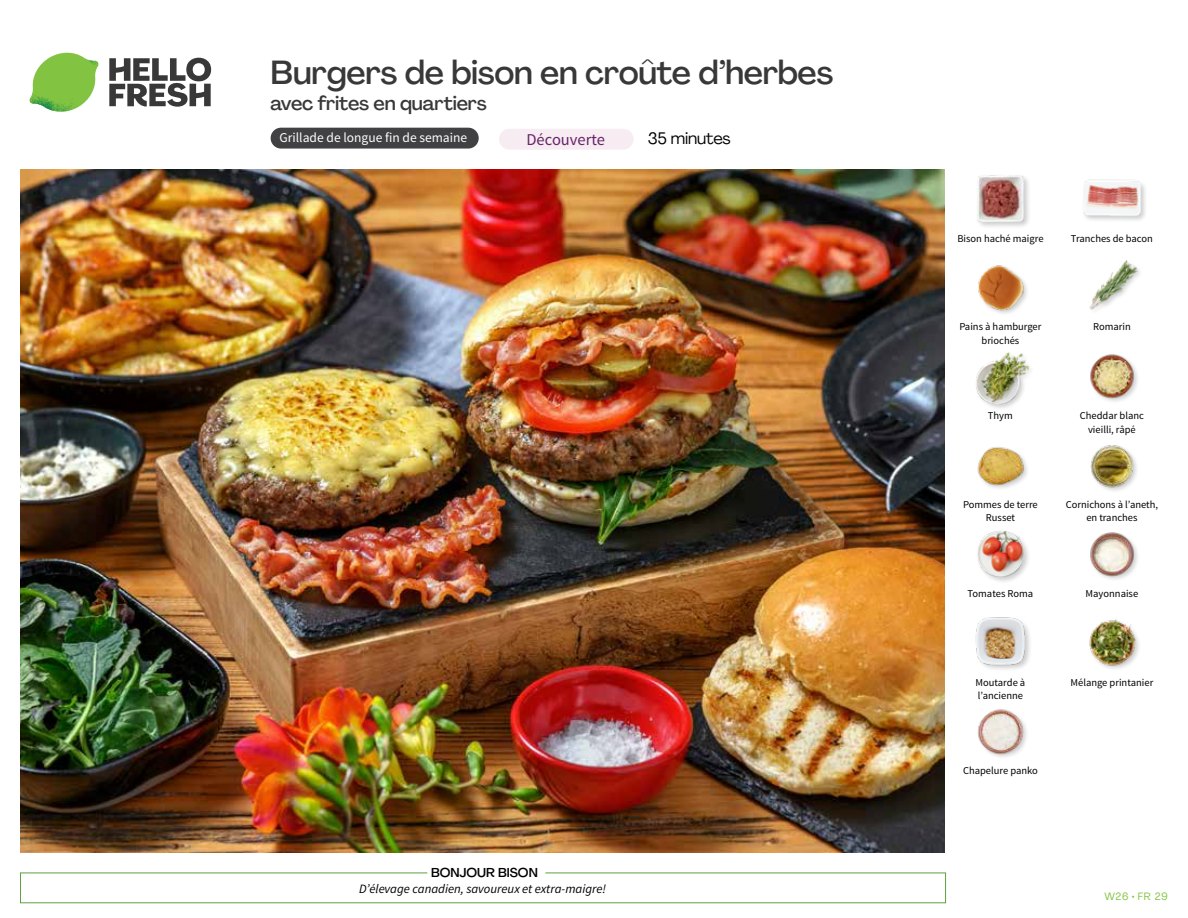
<style>
.page{position:relative;width:1188px;height:918px;background:#fff}
.page>*{position:absolute;margin:0;border:0;box-sizing:border-box;transform-origin:0 0}
.t1{font:500 33px "Agrandir";letter-spacing:-.01em;color:#383839}
.t2{font:500 19.5px "Agrandir";letter-spacing:-.01em;color:#383839}
.t3{font:16.5px "Source Sans Pro";color:#682369}
.t4{font:16.5px "Agrandir";letter-spacing:-.01em;color:#000}
.t5{font:13.5px "Source Sans Pro";color:#fff}
.t6{font:italic 12.75px "Source Sans Pro";color:#000}
.t7{font:500 12.75px "Agrandir";color:#000}
.t8{font:10.5px/13.5px "Source Sans Pro";color:#000;text-align:center}
.t9{font:10.5px "Agrandir";letter-spacing:.05em;color:#82c341}
</style>
<div class="page">
<div style="left:499px;top:129px;width:135px;height:21px;background:#f6ecf1;border-radius:10px"></div>
<div style="left:271px;top:128px;width:208px;height:21px;background:#414042;border-radius:10px"></div>
<svg style="left:109px;top:57px;width:102px;height:50px"></svg>
<svg style="left:34px;top:53px;width:62px;height:40px"></svg>
<img style="left:67px;top:53px;width:32px;height:26px">
<img style="left:33px;top:75px;width:59px;height:11px">
<img style="left:29px;top:79px;width:61px;height:33px">
<img style="left:65px;top:86px;width:27px;height:25px">
<div style="left:20px;top:873px;width:926px;height:30px;border:1px solid #609f43"></div>
<div style="left:427px;top:865px;width:118px;height:15px;background:#fff"></div>
<img style="left:21px;top:170px;width:924px;height:682px">
<img style="left:977px;top:709px;width:50px;height:48px">
<img style="left:1089px;top:619px;width:50px;height:50px">
<img style="left:975px;top:617px;width:54px;height:52px">
<img style="left:1090px;top:532px;width:48px;height:48px">
<div style="left:976px;top:530px;width:55px;height:54px;background:#000;opacity:.2"></div>
<img style="left:977px;top:531px;width:46px;height:46px">
<img style="left:1090px;top:445px;width:47px;height:46px">
<img style="left:977px;top:447px;width:50px;height:41px">
<img style="left:1090px;top:354px;width:48px;height:48px">
<div style="left:975px;top:352px;width:60px;height:59px;background:#000;opacity:.2"></div>
<img style="left:976px;top:352px;width:53px;height:53px">
<img style="left:1089px;top:260px;width:51px;height:50px">
<img style="left:978px;top:265px;width:49px;height:49px">
<div style="left:1082px;top:180px;width:65px;height:43px;background:#000;opacity:.2"></div>
<img style="left:1083px;top:179px;width:58px;height:44px">
<div style="left:976px;top:174px;width:55px;height:55px;background:#000;opacity:.2"></div>
<img style="left:977px;top:175px;width:46px;height:46px">
<h1 class="t1" style="left:271px;top:52px;width:564px">Burgers de bison en croûte d’herbes</h1>
<h2 class="t2" style="left:271px;top:91px;width:218px">avec frites en quartiers</h2>
<p class="t5" style="left:279px;top:129px;width:189px">Grillade de longue fin de semaine</p>
<h3 class="t3" style="left:527px;top:130px;width:80px">Découverte</h3>
<h3 class="t4" style="left:648px;top:128px;width:85px">35 minutes</h3>
<p class="t7" style="left:431px;top:864px;width:108px">BONJOUR BISON</p>
<p class="t6" style="left:359px;top:881px;width:249px">D’élevage canadien, savoureux et extra-maigre!</p>
<p class="t8" style="left:957px;top:232px;width:88px">Bison haché maigre</p>
<p class="t8" style="left:1071px;top:232px;width:84px">Tranches de bacon</p>
<p class="t8" style="left:959px;top:320px;width:84px">Pains à hamburger</p>
<p class="t8" style="left:1093px;top:320px;width:39px">Romarin</p>
<p class="t8" style="left:982px;top:334px;width:39px">briochés</p>
<p class="t8" style="left:988px;top:409px;width:26px">Thym</p>
<p class="t8" style="left:963px;top:498px;width:76px">Pommes de terre<br>Russet</p>
<p class="t8" style="left:1080px;top:409px;width:66px">Cheddar blanc vieilli, râpé</p>
<p class="t8" style="left:1066px;top:498px;width:94px">Cornichons à l’aneth, en tranches</p>
<p class="t8" style="left:968px;top:587px;width:67px">Tomates Roma</p>
<p class="t8" style="left:1086px;top:587px;width:54px">Mayonnaise</p>
<p class="t8" style="left:976px;top:675px;width:51px">Moutarde à</p>
<p class="t8" style="left:1071px;top:675px;width:84px">Mélange printanier</p>
<p class="t8" style="left:978px;top:689px;width:47px">l’ancienne</p>
<p class="t8" style="left:963px;top:764px;width:76px">Chapelure panko</p>
<p class="t9" style="left:1105px;top:890px;width:65px">W26 • FR 29</p>
</div>
